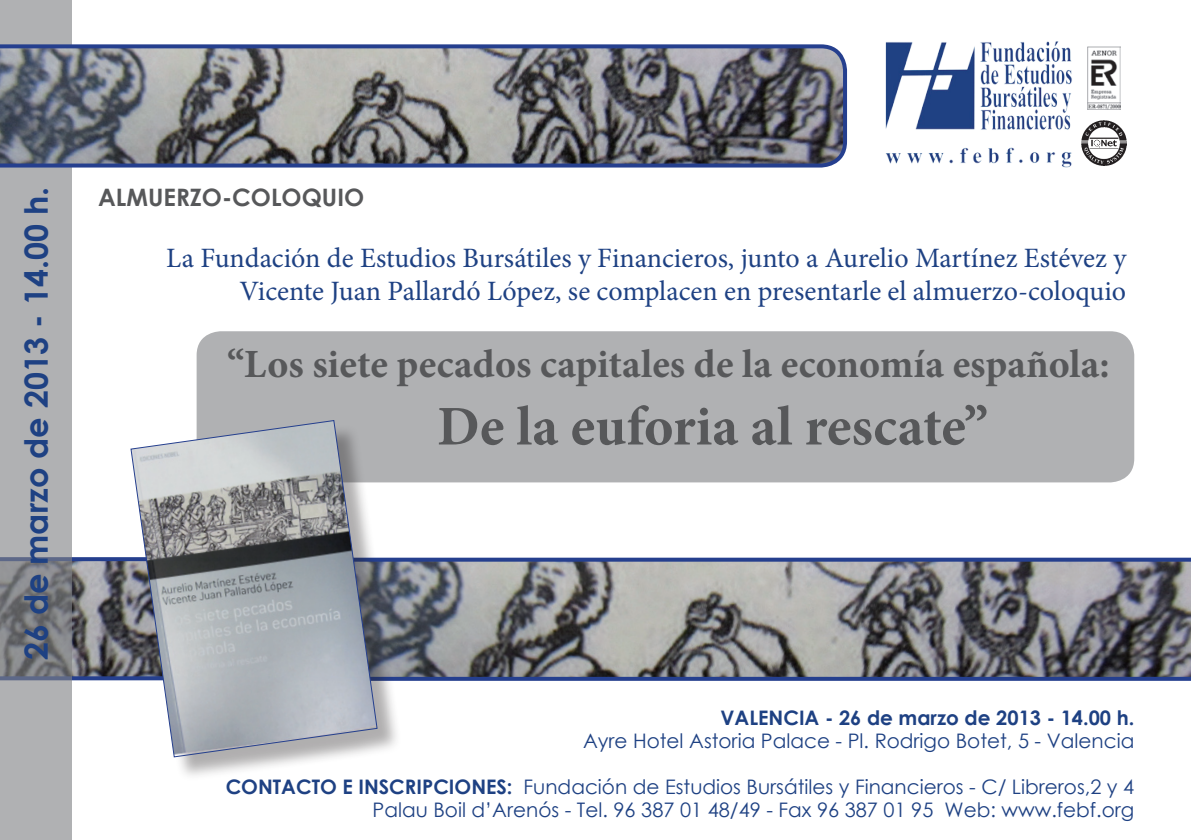
<style>
.page{position:relative;width:1191px;height:840px;background:#fff}
.page>*{position:absolute;margin:0;border:0;box-sizing:border-box;transform-origin:0 0}
.t1{font:700 56px "Minion Pro";color:#57585a}
.t2{font:700 40px "Minion Pro";color:#57585a}
.t3{font:700 32px "Century Gothic";color:#1e4183}
.t4{font:28px/33.6px "Minion Pro";color:#1e4183;text-align:right}
.t5{font:700 24px "Century Gothic";color:#57585a}
.t6{font:20px/23px "Century Gothic";color:#1e4183;text-align:right}
.t7{font:700 20px "Century Gothic";color:#1e4183}
.s1{font-weight:700}
</style>
<div class="page">
<div style="left:197px;top:331px;width:937px;height:151px;background:#b0b1b3;border-radius:24px"></div>
<img style="left:885px;top:41px;width:187px;height:127px">
<img style="left:1087px;top:46px;width:33px;height:64px">
<img style="left:1081px;top:120px;width:45px;height:45px">
<svg style="left:402px;top:557px;width:789px;height:123px;background:#7d7f85"></svg>
<svg style="left:72px;top:557px;width:58px;height:123px;background:#6d6e77"></svg>
<svg style="left:0;top:0;width:72px;height:839px;background:#a6a7a9"></svg>
<svg style="left:0;top:42px;width:847px;height:127px;background:#7a7c84"></svg>
<div style="left:134px;top:423px;width:268px;height:358px;background:#231f20;opacity:.36"></div>
<svg style="left:130px;top:419px;width:248px;height:338px;background:#a6aaaf"></svg>
<h3 class="t3" style="left:12px;top:659px;width:474px;rotate:-90deg">26 de marzo de 2013 - 14.00 h.</h3>
<p class="t5" style="left:98px;top:179px;width:267px">ALMUERZO-COLOQUIO</p>
<h3 class="t4" style="left:166px;top:241px;width:961px">La Fundación de Estudios Bursátiles y Financieros, junto a Aurelio Martínez Estévez y<br>Vicente Juan Pallardó López, se complacen en presentarle el almuerzo-coloquio</h3>
<h2 class="t2" style="left:227px;top:336px;width:884px">“Los siete pecados capitales de la economía española:</h2>
<h1 class="t1" style="left:437px;top:387px;width:552px">De la euforia al rescate”</h1>
<p class="t7" style="left:720px;top:701px;width:415px">VALENCIA - 26 de marzo de 2013 - 14.00 h.</p>
<p class="t6" style="left:583px;top:728px;width:553px">Ayre Hotel Astoria Palace - Pl. Rodrigo Botet, 5 - Valencia</p>
<p class="t6" style="left:226px;top:774px;width:910px"><span class="s1">CONTACTO E INSCRIPCIONES:</span> Fundación de Estudios Bursátiles y Financieros - C/ Libreros,2 y 4<br>Palau Boil d’Arenós - Tel. 96 387 01 48/49 - Fax 96 387 01 95 Web: www.febf.org</p>
</div>
